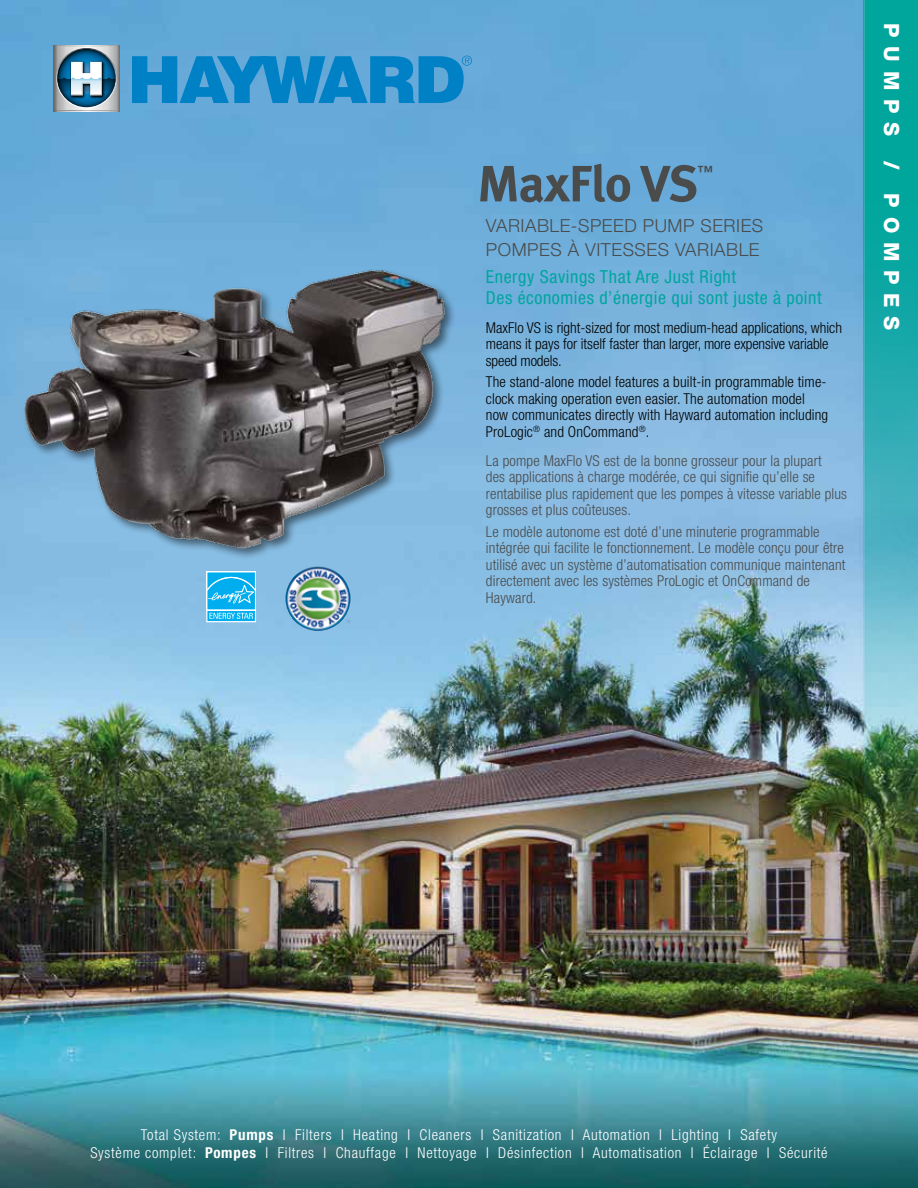
<style>
.page{position:relative;width:918px;height:1188px;background:#fff}
.page>*{position:absolute;margin:0;border:0;box-sizing:border-box;transform-origin:0 0}
.t1{font:700 51px "Meta OT";letter-spacing:-.02em;color:#4a4b4b}
.t2{font:800 21px "Helvetica Neue LT Std";letter-spacing:.42em;color:#fff}
.t3{font:condensed 18px/21.6px "Helvetica Neue LT Std";letter-spacing:.03em;color:#00a59f}
.t4{font:300 18px/24px "Helvetica Neue LT Std";letter-spacing:.03em;color:#4a4b4b}
.t5{font:500 15.75px "Meta Plus";color:#4a4b4b}
.t6{font:300 condensed 15px/16.5px "Helvetica Neue LT Std";letter-spacing:.01em;color:#4a4b4b}
.t7{font:300 condensed 15px/16.5px "Helvetica Neue LT Std";letter-spacing:.01em;color:#000}
.t8{font:300 condensed 15px/18px "Helvetica Neue LT Std";letter-spacing:.05em;color:#fff;text-align:center}
.s1{font-weight:700}
</style>
<div class="page">
<img style="left:0;top:0;width:832px;height:1188px">
<img style="left:832px;top:0;width:86px;height:1188px">
<img style="left:39px;top:30px;width:97px;height:83px">
<svg style="left:53px;top:45px;width:67px;height:2px"></svg>
<svg style="left:57px;top:49px;width:59px;height:58px"></svg>
<svg style="left:53px;top:62px;width:67px;height:49px"></svg>
<svg style="left:132px;top:56px;width:340px;height:47px;background:#228ecc"></svg>
<img style="left:11px;top:250px;width:452px;height:327px">
<img style="left:285px;top:566px;width:66px;height:65px">
<div style="left:206px;top:571px;width:50px;height:40px;background:#fff"></div>
<svg style="left:206px;top:572px;width:50px;height:50px;background:#3dc1f2"></svg>
<h1 class="t1" style="left:477px;top:153px;width:222px">MaxFlo VS</h1>
<p class="t5" style="left:697px;top:163px;width:17px">™</p>
<p class="t4" style="left:486px;top:213px;width:279px">VARIABLE-SPEED PUMP SERIES<br>POMPES À VITESSES VARIABLE</p>
<p class="t3" style="left:486px;top:265px;width:337px">Energy Savings That Are Just Right<br>Des économies d’énergie qui sont juste à point</p>
<p class="t7" style="left:486px;top:319px;width:358px">MaxFlo VS is right-sized for most medium-head applications, which means it pays for itself faster than larger, more expensive variable speed models.</p>
<p class="t7" style="left:486px;top:373px;width:344px">The stand-alone model features a built-in programmable time&shy;clock making operation even easier. The automation model now communicates directly with Hayward automation including ProLogic<sup>®</sup> and OnCommand<sup>®</sup>.</p>
<p class="t6" style="left:486px;top:452px;width:363px">La pompe MaxFlo VS est de la bonne grosseur pour la plupart<br>des applications à charge modérée, ce qui signifie qu’elle se rentabilise plus rapidement que les pompes à vitesse variable plus grosses et plus coûteuses.</p>
<p class="t6" style="left:486px;top:523px;width:361px">Le modèle autonome est doté d’une minuterie programmable intégrée qui facilite le fonctionnement. Le modèle conçu pour être utilisé avec un système d’automatisation communique maintenant directement avec les systèmes ProLogic et OnCommand de Hayward.</p>
<h2 class="t2" style="left:904px;top:23px;width:309px;rotate:90deg">PUMPS / POMPES</h2>
<p class="t8" style="left:90px;top:1126px;width:739px">Total System: <span class="s1">Pumps</span> I Filters I Heating I Cleaners I Sanitization I Automation I Lighting I Safety<br>Système complet: <span class="s1">Pompes</span> I Filtres I Chauffage I Nettoyage I Désinfection I Automatisation I Éclairage I Sécurité</p>
</div>
